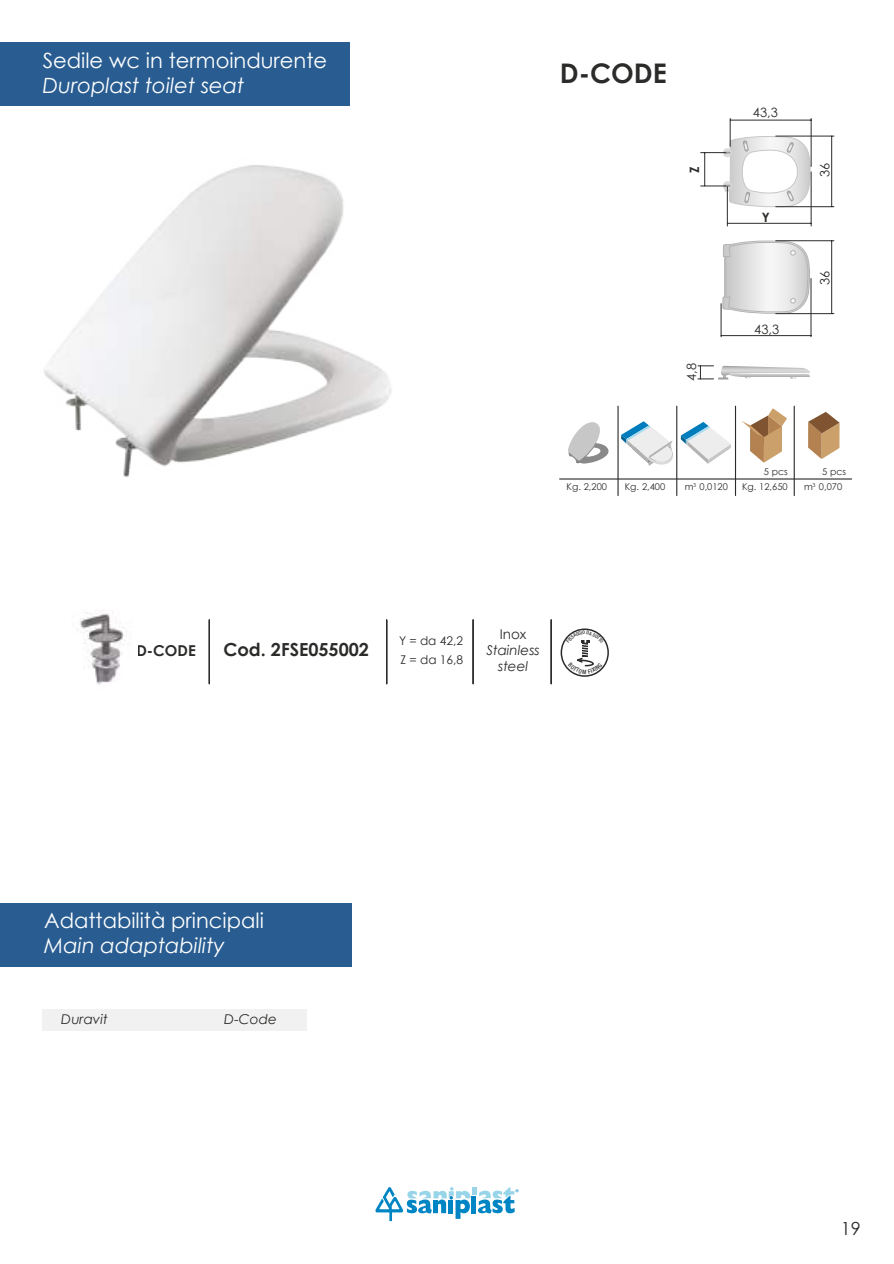
<style>
.page{position:relative;width:894px;height:1264px;background:#fff}
.page>*{position:absolute;margin:0;border:0;box-sizing:border-box;transform-origin:0 0}
.t1{font:700 27px "Century Gothic";color:#2b2b2a}
.t2{font:21px "Century Gothic";color:#fff}
.t3{font:italic 21px "Century Gothic";color:#fff}
.t4{font:700 18px "Century Gothic";color:#2b2b2a}
.t5{font:18px "Century Gothic";color:#2b2b2a}
.t6{font:700 15px "Century Gothic";color:#2b2b2a}
.t7{font:italic 13.5px/16.2px "Century Gothic";color:#2b2b2a;text-align:center}
.t8{font:13.5px "Century Gothic";color:#2b2b2a}
.t9{font:12.9px "Century Gothic";color:#2b2b2a}
.t10{font:700 12.9px "Century Gothic";color:#2b2b2a}
.t11{font:12px/18.9px "Century Gothic";color:#2b2b2a}
.t12{font:9.3px "Century Gothic";color:#2b2b2a}
.t13{font:5.4px "Century Gothic";color:#2b2b2a}
</style>
<div class="page">
<div style="left:43px;top:1008px;width:264px;height:21px;background:#f1f1f1"></div>
<div style="left:0;top:903px;width:351px;height:63px;background:#295d92"></div>
<svg style="left:375px;top:1187px;width:143px;height:33px"></svg>
<div style="left:0;top:43px;width:350px;height:63px;background:#295d92"></div>
<hr style="left:209px;top:619px;width:1px;height:64px;background:#2b2b2a">
<hr style="left:386px;top:619px;width:1px;height:64px;background:#2b2b2a">
<hr style="left:472px;top:619px;width:1px;height:64px;background:#2b2b2a">
<hr style="left:550px;top:619px;width:1px;height:64px;background:#2b2b2a">
<div style="left:560px;top:628px;width:48px;height:48px;border:2px solid #2b2b2a;border-radius:50%"></div>
<img style="left:80px;top:609px;width:49px;height:76px">
<img style="left:44px;top:165px;width:347px;height:312px">
<hr style="left:831px;top:136px;width:1px;height:71px;background:#2b2b2a">
<hr style="left:775px;top:206px;width:58px;height:1px;background:#2b2b2a">
<hr style="left:775px;top:136px;width:58px;height:1px;background:#2b2b2a">
<hr style="left:831px;top:241px;width:1px;height:72px;background:#2b2b2a">
<hr style="left:775px;top:313px;width:58px;height:1px;background:#2b2b2a">
<hr style="left:775px;top:240px;width:58px;height:1px;background:#2b2b2a">
<svg style="left:697px;top:118px;width:115px;height:262px"></svg>
<svg style="left:742px;top:408px;width:44px;height:54px"></svg>
<svg style="left:808px;top:412px;width:31px;height:47px"></svg>
<svg style="left:680px;top:422px;width:50px;height:41px"></svg>
<svg style="left:621px;top:421px;width:52px;height:45px"></svg>
<svg style="left:568px;top:422px;width:40px;height:41px"></svg>
<hr style="left:617px;top:406px;width:1px;height:89px;background:#2b2b2a">
<hr style="left:676px;top:406px;width:1px;height:89px;background:#2b2b2a">
<hr style="left:734px;top:406px;width:1px;height:89px;background:#2b2b2a">
<hr style="left:793px;top:406px;width:1px;height:89px;background:#2b2b2a">
<hr style="left:559px;top:478px;width:292px;height:1px;background:#2b2b2a">
<svg style="left:566px;top:630px;width:37px;height:43px"></svg>
<h2 class="t2" style="left:43px;top:45px;width:286px">Sedile wc in termoindurente</h2>
<h2 class="t3" style="left:43px;top:70px;width:203px">Duroplast toilet seat</h2>
<h1 class="t1" style="left:559px;top:53px;width:108px">D-CODE</h1>
<h3 class="t10" style="left:684px;top:173px;width:8px;rotate:-90deg">Z</h3>
<h3 class="t9" style="left:682px;top:381px;width:19px;rotate:-90deg">4,8</h3>
<h3 class="t9" style="left:752px;top:104px;width:26px">43,3</h3>
<h3 class="t10" style="left:761px;top:207px;width:9px">Y</h3>
<h3 class="t9" style="left:754px;top:320px;width:26px">43,3</h3>
<h3 class="t9" style="left:815px;top:177px;width:16px;rotate:-90deg">36</h3>
<h3 class="t9" style="left:815px;top:285px;width:16px;rotate:-90deg">36</h3>
<p class="t12" style="left:763px;top:464px;width:26px">5 pcs</p>
<p class="t12" style="left:821px;top:464px;width:26px">5 pcs</p>
<p class="t12" style="left:684px;top:480px;width:45px">m 0,0120</p>
<p class="t12" style="left:741px;top:480px;width:47px">Kg. 12,650</p>
<p class="t12" style="left:803px;top:480px;width:40px">m <sup>3</sup> 0,070</p>
<p class="t12" style="left:566px;top:480px;width:42px">Kg. 2,200</p>
<p class="t12" style="left:624px;top:480px;width:42px">Kg. 2,400</p>
<p class="t13" style="left:692px;top:481px;width:5px">3</p>
<h3 class="t6" style="left:136px;top:639px;width:61px">D-CODE</h3>
<h3 class="t4" style="left:223px;top:636px;width:147px">Cod. 2FSE055002</h3>
<p class="t11" style="left:399px;top:631px;width:66px">Y = da 42,2<br>Z = da 16,8</p>
<h3 class="t8" style="left:499px;top:624px;width:28px">Inox</h3>
<h3 class="t7" style="left:486px;top:641px;width:55px">Stainless steel</h3>
<h2 class="t2" style="left:44px;top:905px;width:221px">Adattabilità principali</h2>
<h2 class="t3" style="left:44px;top:930px;width:182px">Main adaptability</h2>
<h3 class="t7" style="left:61px;top:1010px;width:48px">Duravit</h3>
<h3 class="t7" style="left:224px;top:1010px;width:54px">D-Code</h3>
<h3 class="t5" style="left:840px;top:1215px;width:21px">19</h3>
</div>
